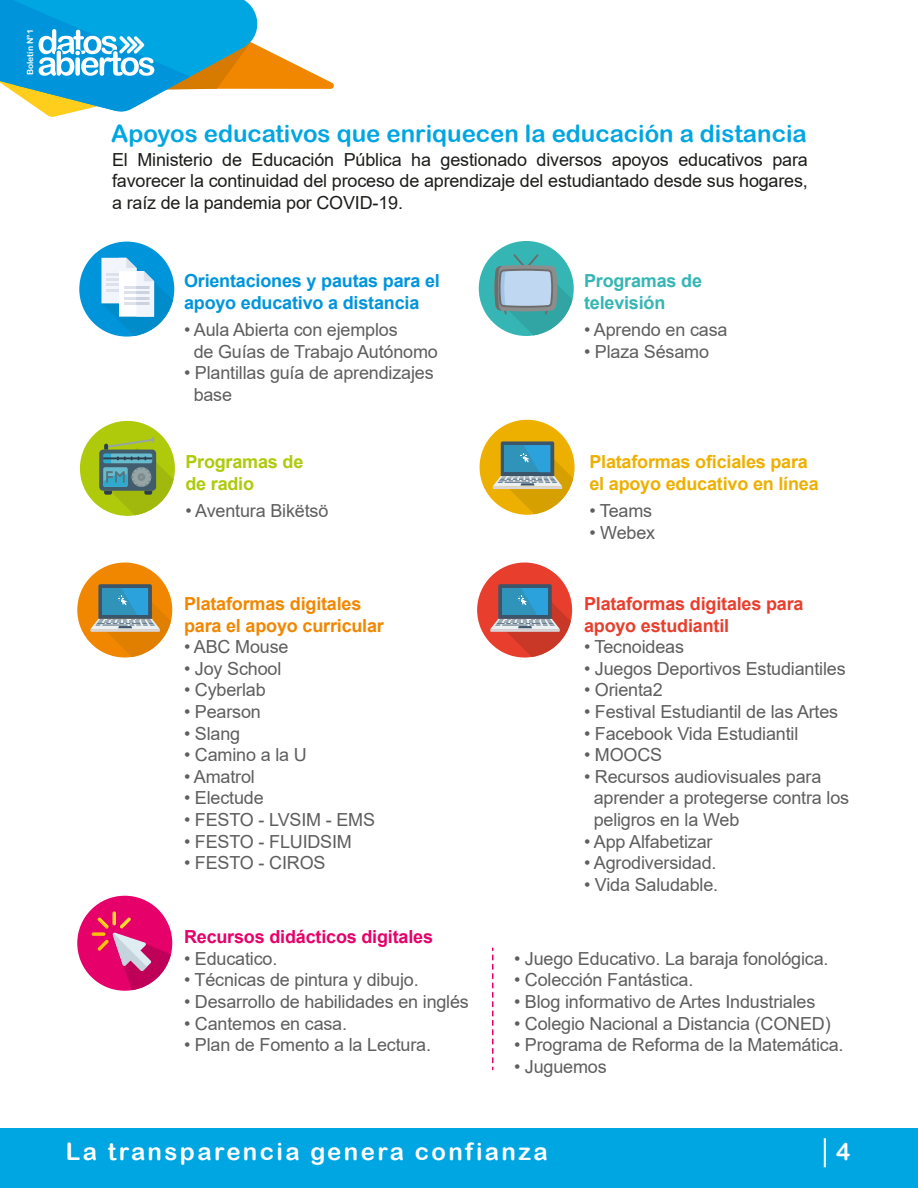
<style>
.page{position:relative;width:918px;height:1188px;background:#fff}
.page>*{position:absolute;margin:0;border:0;box-sizing:border-box;transform-origin:0 0}
.t1{font:24px "Arial Rounded MT Bold";color:#00a6e2}
.t2{font:24px "Arial Rounded MT Bold";letter-spacing:.1em;color:#fff}
.t3{font:24px "Arial Narrow";color:#fff}
.t4{font:18px/21.6px "Arial";letter-spacing:-.01em;color:#5e5e5e}
.t5{font:18px/21.6px "Arial";letter-spacing:-.01em;color:#1d1d1b;text-align:justify}
.t6{font:700 18px/21.6px "Arial";letter-spacing:-.01em;color:#0095db}
.t7{font:700 18px/21.6px "Arial";letter-spacing:-.01em;color:#eeb000}
.t8{font:700 18px/21.6px "Arial";letter-spacing:-.01em;color:#f18700}
.t9{font:700 18px/21.6px "Arial";letter-spacing:-.01em;color:#e83e2d}
.t10{font:700 18px "Arial";letter-spacing:-.01em;color:#e60069}
.t11{font:700 18px/21.6px "Arial";letter-spacing:-.01em;color:#35b6b4}
.t12{font:700 18px/21.6px "Arial";letter-spacing:-.01em;color:#afca0b}
.t13{font:8.4px "Arial Rounded MT Bold";color:#fff}
.s1{font-family:"Arial Rounded MT Bold"}
</style>
<div class="page">
<div style="left:0;top:1129px;width:918px;height:59px;background:#00a6e2"></div>
<svg style="left:0;top:0;width:334px;height:117px"></svg>
<div style="left:79px;top:242px;width:95px;height:95px;background:#0095db;border-radius:50%"></div>
<svg style="left:101px;top:258px;width:72px;height:78px"></svg>
<div style="left:479px;top:241px;width:95px;height:95px;background:#35b6b4;border-radius:50%"></div>
<div style="left:480px;top:420px;width:95px;height:95px;background:#eeb000;border-radius:50%"></div>
<svg style="left:494px;top:254px;width:78px;height:81px"></svg>
<div style="left:80px;top:421px;width:95px;height:95px;background:#afca0b;border-radius:50%"></div>
<div style="left:99px;top:450px;width:57px;height:41px;background:#415d6d;border-radius:4px"></div>
<svg style="left:102px;top:437px;width:72px;height:78px"></svg>
<svg style="left:493px;top:441px;width:80px;height:73px"></svg>
<div style="left:77px;top:563px;width:95px;height:95px;background:#f18700;border-radius:50%"></div>
<svg style="left:90px;top:584px;width:81px;height:73px"></svg>
<div style="left:477px;top:563px;width:95px;height:95px;background:#e83e2d;border-radius:50%"></div>
<svg style="left:490px;top:584px;width:81px;height:73px"></svg>
<div style="left:77px;top:896px;width:95px;height:95px;background:#e60069;border-radius:50%"></div>
<svg style="left:492px;top:948px;width:2px;height:122px"></svg>
<hr style="left:113px;top:911px;width:3px;height:14px;background:#ffda2e;border-radius:2px">
<svg style="left:92px;top:932px;width:14px;height:4px"></svg>
<svg style="left:98px;top:917px;width:73px;height:73px"></svg>
<p class="t13" style="left:25px;top:75px;width:47px;rotate:-90deg">Boletín N°1</p>
<h1 class="t1" style="left:111px;top:119px;width:697px">Apoyos educativos que enriquecen la educación a distancia</h1>
<p class="t5" style="left:112px;top:149px;width:697px">El Ministerio de Educación Pública ha gestionado diversos apoyos educativos para favorecer la continuidad del proceso de aprendizaje del estudiantado desde sus hogares, a raíz de la pandemia por COVID-19.</p>
<p class="t6" style="left:184px;top:270px;width:257px">Orientaciones y pautas para el apoyo educativo a distancia</p>
<p class="t4" style="left:194px;top:319px;width:246px;text-indent:-10px">• Aula Abierta con ejemplos<br>de Guías de Trabajo Autónomo</p>
<p class="t4" style="left:194px;top:362px;width:242px;text-indent:-10px">• Plantillas guía de aprendizajes base</p>
<p class="t12" style="left:185px;top:451px;width:120px">Programas de de radio</p>
<p class="t4" style="left:185px;top:500px;width:144px">• Aventura Bikëtsö</p>
<p class="t8" style="left:184px;top:593px;width:201px">Plataformas digitales para el apoyo curricular</p>
<p class="t4" style="left:184px;top:636px;width:106px">• ABC Mouse</p>
<p class="t4" style="left:184px;top:658px;width:99px">• Joy School</p>
<p class="t4" style="left:184px;top:679px;width:83px">• Cyberlab</p>
<p class="t4" style="left:184px;top:701px;width:78px">• Pearson</p>
<p class="t4" style="left:184px;top:722px;width:58px">• Slang</p>
<p class="t4" style="left:184px;top:744px;width:124px">• Camino a la U</p>
<p class="t4" style="left:184px;top:766px;width:72px">• Amatrol</p>
<p class="t4" style="left:184px;top:787px;width:81px">• Electude</p>
<p class="t4" style="left:184px;top:809px;width:193px">• FESTO - LVSIM - EMS</p>
<p class="t4" style="left:184px;top:830px;width:169px">• FESTO - FLUIDSIM</p>
<p class="t4" style="left:184px;top:852px;width:143px">• FESTO - CIROS</p>
<p class="t10" style="left:184px;top:924px;width:251px">Recursos didácticos digitales</p>
<p class="t4" style="left:184px;top:948px;width:95px">• Educatico.</p>
<p class="t4" style="left:184px;top:969px;width:236px">• Técnicas de pintura y dibujo.</p>
<p class="t4" style="left:184px;top:991px;width:286px">• Desarrollo de habilidades en inglés</p>
<p class="t4" style="left:184px;top:1012px;width:165px">• Cantemos en casa.</p>
<p class="t4" style="left:184px;top:1034px;width:249px">• Plan de Fomento a la Lectura.</p>
<p class="t11" style="left:584px;top:270px;width:120px">Programas de televisión</p>
<p class="t4" style="left:584px;top:319px;width:145px">• Aprendo en casa</p>
<p class="t4" style="left:584px;top:340px;width:127px">• Plaza Sésamo</p>
<p class="t7" style="left:589px;top:451px;width:231px">Plataformas oficiales para el apoyo educativo en línea</p>
<p class="t4" style="left:589px;top:500px;width:64px">• Teams</p>
<p class="t4" style="left:589px;top:521px;width:67px">• Webex</p>
<p class="t9" style="left:584px;top:593px;width:221px">Plataformas digitales para apoyo estudiantil</p>
<p class="t4" style="left:584px;top:636px;width:102px">• Tecnoideas</p>
<p class="t4" style="left:584px;top:658px;width:263px">• Juegos Deportivos Estudiantiles</p>
<p class="t4" style="left:584px;top:679px;width:80px">• Orienta2</p>
<p class="t4" style="left:584px;top:701px;width:256px">• Festival Estudiantil de las Artes</p>
<p class="t4" style="left:584px;top:722px;width:216px">• Facebook Vida Estudiantil</p>
<p class="t4" style="left:584px;top:744px;width:80px">• MOOCS</p>
<p class="t4" style="left:594px;top:766px;width:257px;text-indent:-10px">• Recursos audiovisuales para aprender a protegerse contra los peligros en la Web</p>
<p class="t4" style="left:584px;top:830px;width:130px">• App Alfabetizar</p>
<p class="t4" style="left:584px;top:852px;width:134px">• Agrodiversidad.</p>
<p class="t4" style="left:584px;top:874px;width:136px">• Vida Saludable.</p>
<p class="t4" style="left:514px;top:948px;width:316px">• Juego Educativo. La baraja fonológica.</p>
<p class="t4" style="left:514px;top:969px;width:181px">• Colección Fantástica.</p>
<p class="t4" style="left:514px;top:991px;width:303px">• Blog informativo de Artes Industriales</p>
<p class="t4" style="left:514px;top:1012px;width:318px">• Colegio Nacional a Distancia (CONED)</p>
<p class="t4" style="left:514px;top:1034px;width:331px">• Programa de Reforma de la Matemática.</p>
<p class="t4" style="left:514px;top:1056px;width:94px">• Juguemos</p>
<h1 class="t2" style="left:66px;top:1138px;width:483px">La transparencia genera confianza</h1>
<h1 class="t3" style="left:819px;top:1134px;width:33px">│<span class="s1">4</span></h1>
</div>
